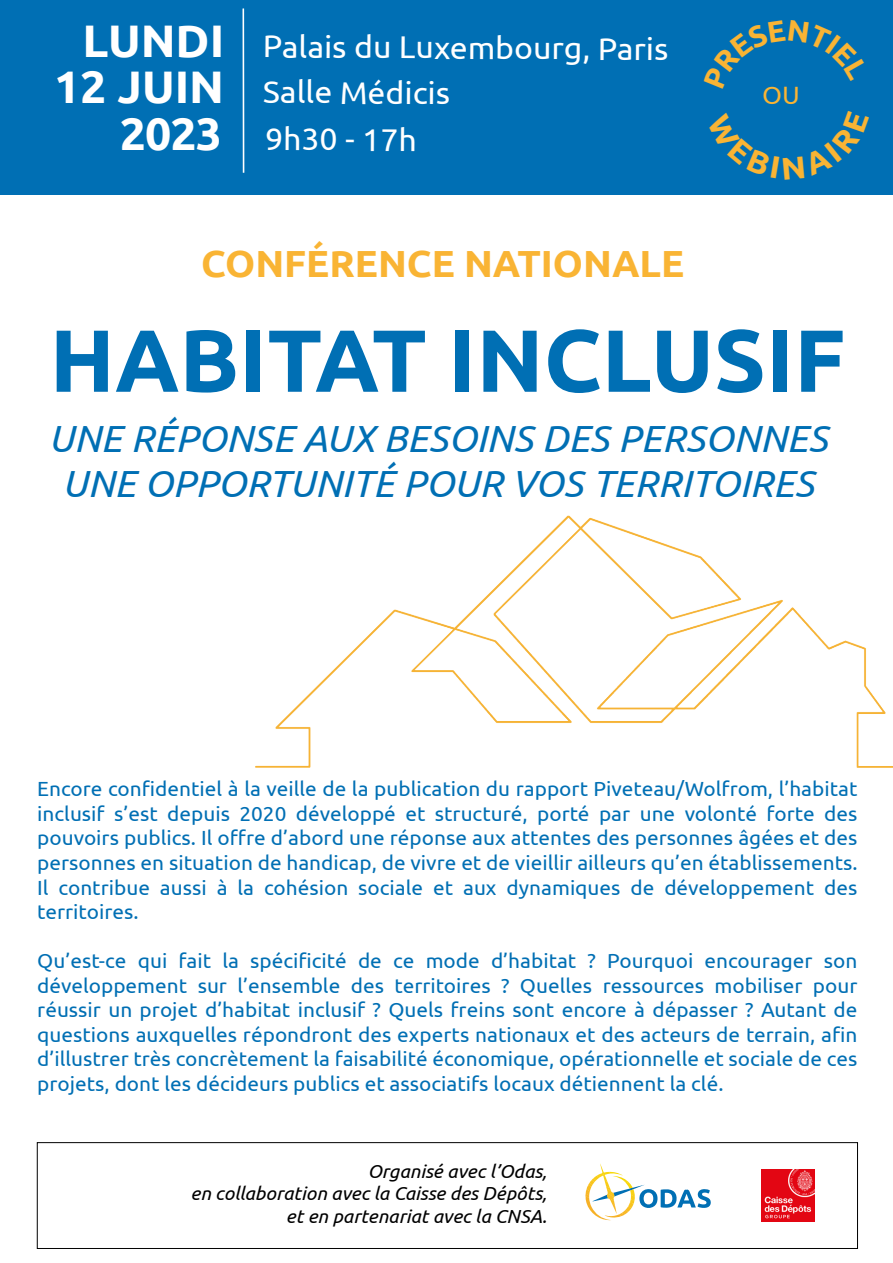
<style>
.page{position:relative;width:893px;height:1263px;background:#fff}
.page>*{position:absolute;margin:0;border:0;box-sizing:border-box;transform-origin:0 0}
.t1{font:700 88.05px "Ubuntu";color:#006fb4}
.t2{font:700 45.6px/47.1px "Ubuntu";color:#fff;text-align:right}
.t3{font:italic 37.8px/45.3px "Ubuntu";color:#006fb4;text-align:center}
.t4{font:700 37.8px "Ubuntu";color:#f9b434}
.t5{font:31.5px/46.7px "Ubuntu";letter-spacing:-.005em;color:#fff}
.t6{font:25.2px "Ubuntu";color:#f9b434}
.t7{font:20.4px/24.6px "Ubuntu";color:#006fb4;text-align:justify}
.t8{font:italic 18.9px/22.6px "Ubuntu";color:#000;text-align:right}
.s1{font-weight:700;font-size:45.6px}
</style>
<div class="page">
<img style="left:255px;top:516px;width:638px;height:252px">
<div style="left:37px;top:1142px;width:821px;height:107px;border:1px solid #000"></div>
<div style="left:0;top:0;width:893px;height:194px;background:#006fb4"></div>
<svg style="left:585px;top:1163px;width:126px;height:58px"></svg>
<hr style="left:242px;top:9px;width:2px;height:164px;background:#fff">
<img style="left:762px;top:1169px;width:52px;height:52px">
<h3 class="t5" style="left:83px;top:24px;width:588px"><span class="s1">LUNDI</span> Palais du Luxembourg, Paris</h3>
<h2 class="t2" style="left:54px;top:63px;width:172px">12 JUIN<br>2023</h2>
<h3 class="t5" style="left:263px;top:69px;width:189px">Salle Médicis<br>9h30 - 17h</h3>
<h3 class="t4" style="left:201px;top:240px;width:484px">CONFÉRENCE NATIONALE</h3>
<p class="t6" style="left:762px;top:80px;width:39px">OU</p>
<h1 class="t1" style="left:50px;top:307px;width:797px">HABITAT INCLUSIF</h1>
<h3 class="t3" style="left:49px;top:414px;width:781px">UNE RÉPONSE AUX BESOINS DES PERSONNES<br>UNE OPPORTUNITÉ POUR VOS TERRITOIRES</h3>
<p class="t7" style="left:37px;top:776px;width:822px">Encore confidentiel à la veille de la publication du rapport Piveteau/Wolfrom, l’habitat inclusif s’est depuis 2020 développé et structuré, porté par une volonté forte des pouvoirs publics. Il offre d’abord une réponse aux attentes des personnes âgées et des personnes en situation de handicap, de vivre et de vieillir ailleurs qu’en établissements.<br>Il contribue aussi à la cohésion sociale et aux dynamiques de développement des territoires.</p>
<p class="t7" style="left:37px;top:948px;width:822px">Qu’est-ce qui fait la spécificité de ce mode d’habitat ? Pourquoi encourager son développement sur l’ensemble des territoires ? Quelles ressources mobiliser pour réussir un projet d’habitat inclusif ? Quels freins sont encore à dépasser ? Autant de questions auxquelles répondront des experts nationaux et des acteurs de terrain, afin d’illustrer très concrètement la faisabilité économique, opérationnelle et sociale de ces projets, dont les décideurs publics et associatifs locaux détiennent la clé.</p>
<p class="t8" style="left:190px;top:1159px;width:358px">Organisé avec l’Odas,<br>en collaboration avec la Caisse des Dépôts, et en partenariat avec la CNSA.</p>
</div>
